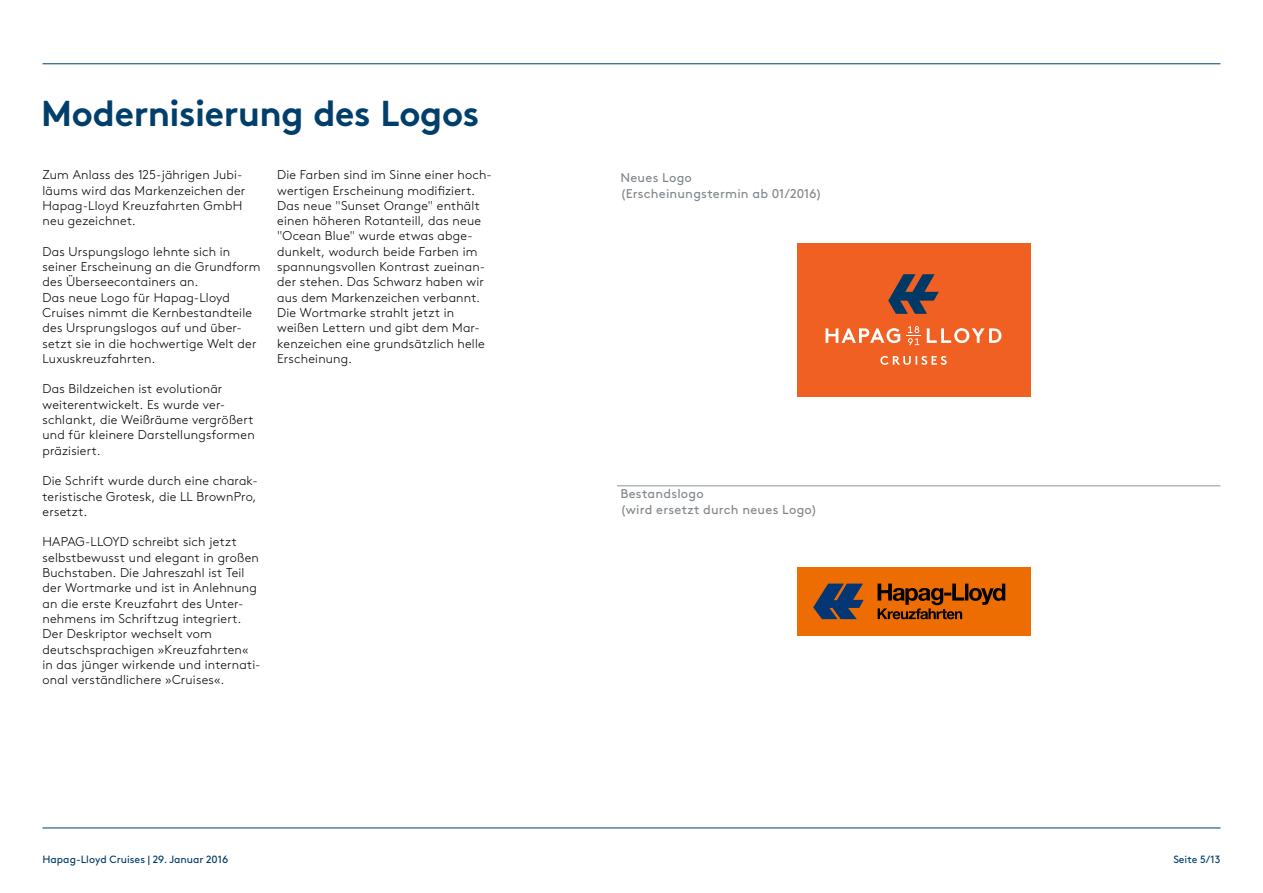
<style>
.page{position:relative;width:1263px;height:893px;background:#fff}
.page>*{position:absolute;margin:0;border:0;box-sizing:border-box;transform-origin:0 0}
.t1{font:700 36px "Brown Pro";letter-spacing:-.01em;color:#003e6b}
.t2{font:300 12.75px/15.3px "Brown Pro";letter-spacing:.015em;color:#000}
.t3{font:12.75px/15.3px "Brown Pro";letter-spacing:.02em;color:#82888c}
.t4{font:10.5px "Brown Pro";color:#003965}
.t5{font:10.5px "Brown Pro";color:#003e6b}
</style>
<div class="page">
<hr style="left:43px;top:828px;width:1177px;height:1px;background:#003e6b">
<hr style="left:43px;top:63px;width:1177px;height:1px;background:#003e6b">
<div style="left:796px;top:567px;width:234px;height:69px;background:#ed6d03"></div>
<svg style="left:877px;top:584px;width:128px;height:35px"></svg>
<svg style="left:813px;top:584px;width:51px;height:35px"></svg>
<div style="left:796px;top:243px;width:234px;height:153px;background:#f06022"></div>
<svg style="left:825px;top:326px;width:176px;height:19px"></svg>
<svg style="left:880px;top:356px;width:67px;height:9px"></svg>
<svg style="left:888px;top:274px;width:51px;height:40px"></svg>
<hr style="left:617px;top:486px;width:603px;height:1px;background:#82888c">
<h1 class="t1" style="left:41px;top:84px;width:440px">Modernisierung des Logos</h1>
<p class="t2" style="left:277px;top:166px;width:216px">Die Farben sind im Sinne einer hoch&shy;wertigen Erscheinung modifiziert.<br>Das neue "Sunset Orange" enthält einen höheren Rotanteill, das neue "Ocean Blue" wurde etwas abge&shy;dunkelt, wodurch beide Farben im spannungsvollen Kontrast zueinan&shy;der stehen. Das Schwarz haben wir aus dem Markenzeichen verbannt.<br>Die Wortmarke strahlt jetzt in weißen Lettern und gibt dem Mar&shy;kenzeichen eine grundsätzlich helle<br>Erscheinung.</p>
<p class="t2" style="left:43px;top:166px;width:204px">Zum Anlass des 125-jährigen Jubi&shy;läums wird das Markenzeichen der<br>Hapag-Lloyd Kreuzfahrten GmbH neu gezeichnet.</p>
<p class="t2" style="left:43px;top:243px;width:219px">Das Urspungslogo lehnte sich in seiner Erscheinung an die Grundform des Überseecontainers an.<br>Das neue Logo für Hapag-Lloyd<br>Cruises nimmt die Kernbestandteile des Ursprungslogos auf und über&shy;setzt sie in die hochwertige Welt der<br>Luxuskreuzfahrten.</p>
<p class="t2" style="left:43px;top:380px;width:214px">Das Bildzeichen ist evolutionär weiterentwickelt. Es wurde ver&shy;schlankt, die Weißräume vergrößert und für kleinere Darstellungsformen präzisiert.</p>
<p class="t2" style="left:43px;top:472px;width:217px;text-align:justify">Die Schrift wurde durch eine charak&shy;teristische Grotesk, die LL BrownPro, ersetzt.</p>
<p class="t2" style="left:43px;top:533px;width:220px">HAPAG-LLOYD schreibt sich jetzt selbstbewusst und elegant in großen Buchstaben. Die Jahreszahl ist Teil der Wortmarke und ist in Anlehnung an die erste Kreuzfahrt des Unter&shy;nehmens im Schriftzug integriert.<br>Der Deskriptor wechselt vom deutschsprachigen »Kreuzfahrten« in das jünger wirkende und internati&shy;onal verständlichere »Cruises«.</p>
<p class="t3" style="left:620px;top:169px;width:203px">Neues Logo (Erscheinungstermin ab 01/2016)</p>
<p class="t3" style="left:620px;top:485px;width:198px">Bestandslogo<br>(wird ersetzt durch neues Logo)</p>
<p class="t4" style="left:43px;top:851px;width:187px">Hapag-Lloyd Cruises | 29. Januar 2016</p>
<p class="t5" style="left:1173px;top:851px;width:49px">Seite 5/13</p>
</div>
